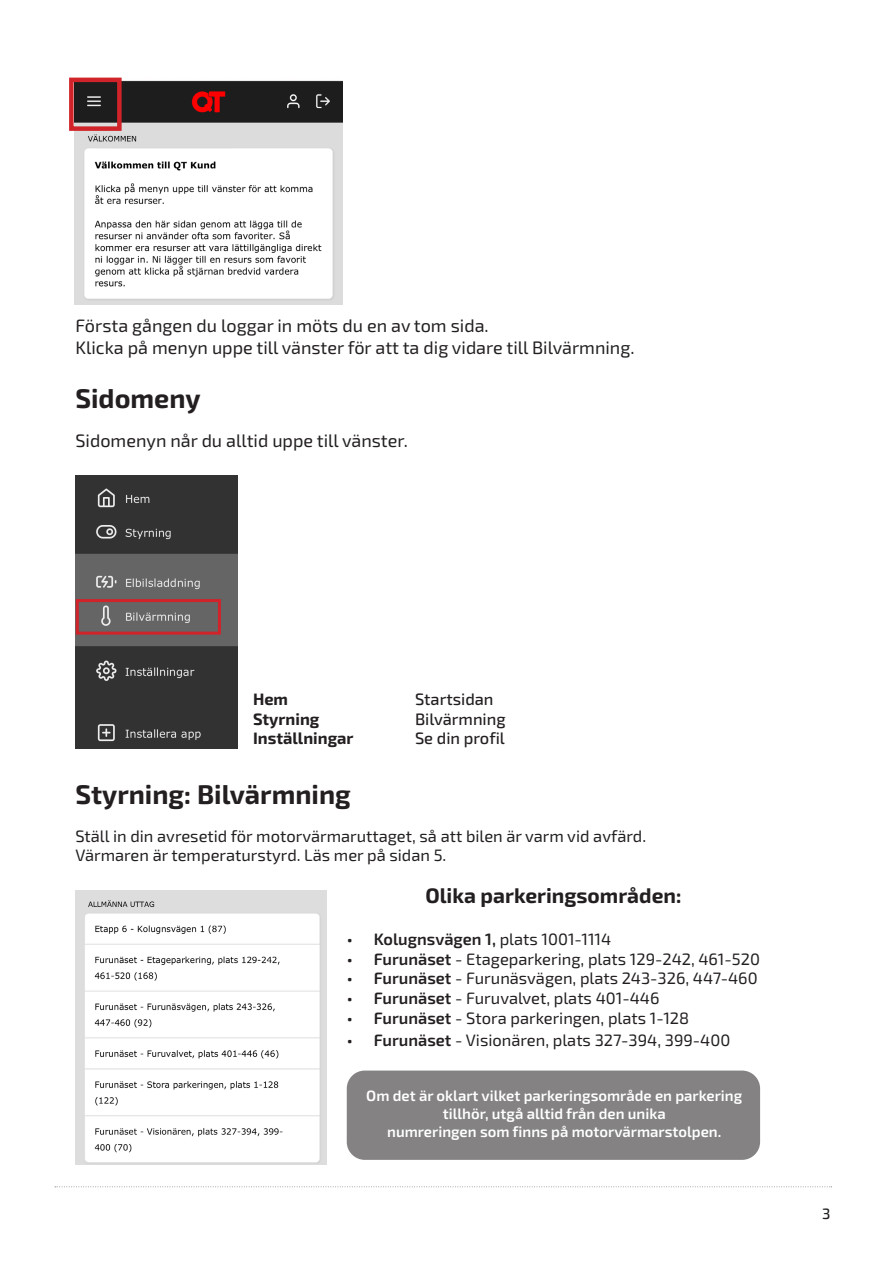
<style>
.page{position:relative;width:893px;height:1263px;background:#fff}
.page>*{position:absolute;margin:0;border:0;box-sizing:border-box;transform-origin:0 0}
.t1{font:700 27px "Exo 2";color:#231f20}
.t2{font:700 21px "Exo 2";color:#231f20}
.t3{font:18px/21.6px "Exo 2";color:#231f20}
.t4{font:16.5px/19.8px "Exo 2";color:#231f20}
.t5{font:500 16.5px "Exo 2";color:#231f20}
.t6{font:600 16.5px "Exo 2";color:#231f20}
.t7{font:700 16.5px "Exo 2";color:#231f20}
.t8{font:600 15px/18px "Exo 2";color:#fff;text-align:center}
.t9{font:500 15px "Exo 2";color:#231f20}
.s1{font-weight:400}
.s2{font-weight:600}
</style>
<div class="page">
<div style="left:347px;top:1070px;width:413px;height:90px;background:#848282;border-radius:18px"></div>
<img style="left:75px;top:475px;width:162px;height:273px">
<img style="left:74px;top:80px;width:268px;height:224px">
<div style="left:76px;top:599px;width:145px;height:36px;border:3px solid #d1232a"></div>
<div style="left:69px;top:78px;width:53px;height:53px;border:4px solid #d1232a"></div>
<img style="left:75px;top:891px;width:251px;height:273px">
<svg style="left:55px;top:1186px;width:777px;height:1px"></svg>
<p class="t3" style="left:75px;top:315px;width:561px">Första gången du loggar in möts du en av tom sida.<br>Klicka på menyn uppe till vänster för att ta dig vidare till Bilvärmning.</p>
<p class="t1" style="left:75px;top:382px;width:127px">Sidomeny</p>
<p class="t3" style="left:75px;top:431px;width:334px">Sidomenyn når du alltid uppe till vänster.</p>
<p class="t7" style="left:253px;top:689px;width:37px">Hem</p>
<p class="t5" style="left:415px;top:689px;width:80px">Startsidan</p>
<p class="t7" style="left:253px;top:709px;width:68px">Styrning</p>
<p class="t5" style="left:415px;top:709px;width:92px">Bilvärmning</p>
<p class="t7" style="left:253px;top:729px;width:102px">Inställningar</p>
<p class="t5" style="left:415px;top:729px;width:91px">Se din profil</p>
<p class="t1" style="left:75px;top:778px;width:277px">Styrning: Bilvärmning</p>
<p class="t4" style="left:75px;top:826px;width:572px">Ställ in din avresetid för motorvärmaruttaget, så att bilen är varm vid avfärd.<br>Värmaren är temperaturstyrd. Läs mer på sidan 5.</p>
<p class="t2" style="left:425px;top:883px;width:258px">Olika parkeringsområden:</p>
<p class="t6" style="left:347px;top:929px;width:266px">• Kolugnsvägen 1, <span class="s1">plats 1001-1114</span></p>
<p class="t4" style="left:347px;top:949px;width:415px"><span class="s2">• Furunäset</span> - Etageparkering, plats 129-242, 461-520</p>
<p class="t4" style="left:347px;top:969px;width:412px"><span class="s2">• Furunäset</span> - Furunäsvägen, plats 243-326, 447-460</p>
<p class="t4" style="left:347px;top:989px;width:314px"><span class="s2">• Furunäset</span> - Furuvalvet, plats 401-446</p>
<p class="t4" style="left:347px;top:1009px;width:344px"><span class="s2">• Furunäset</span> - Stora parkeringen, plats 1-128</p>
<p class="t4" style="left:347px;top:1030px;width:385px"><span class="s2">• Furunäset</span> - Visionären, plats 327-394, 399-400</p>
<p class="t8" style="left:366px;top:1087px;width:378px">Om det är oklart vilket parkeringsområde en parkering tillhör, utgå alltid från den unika<br>numreringen som finns på motorvärmarstolpen.</p>
<p class="t9" style="left:822px;top:1205px;width:10px">3</p>
</div>
